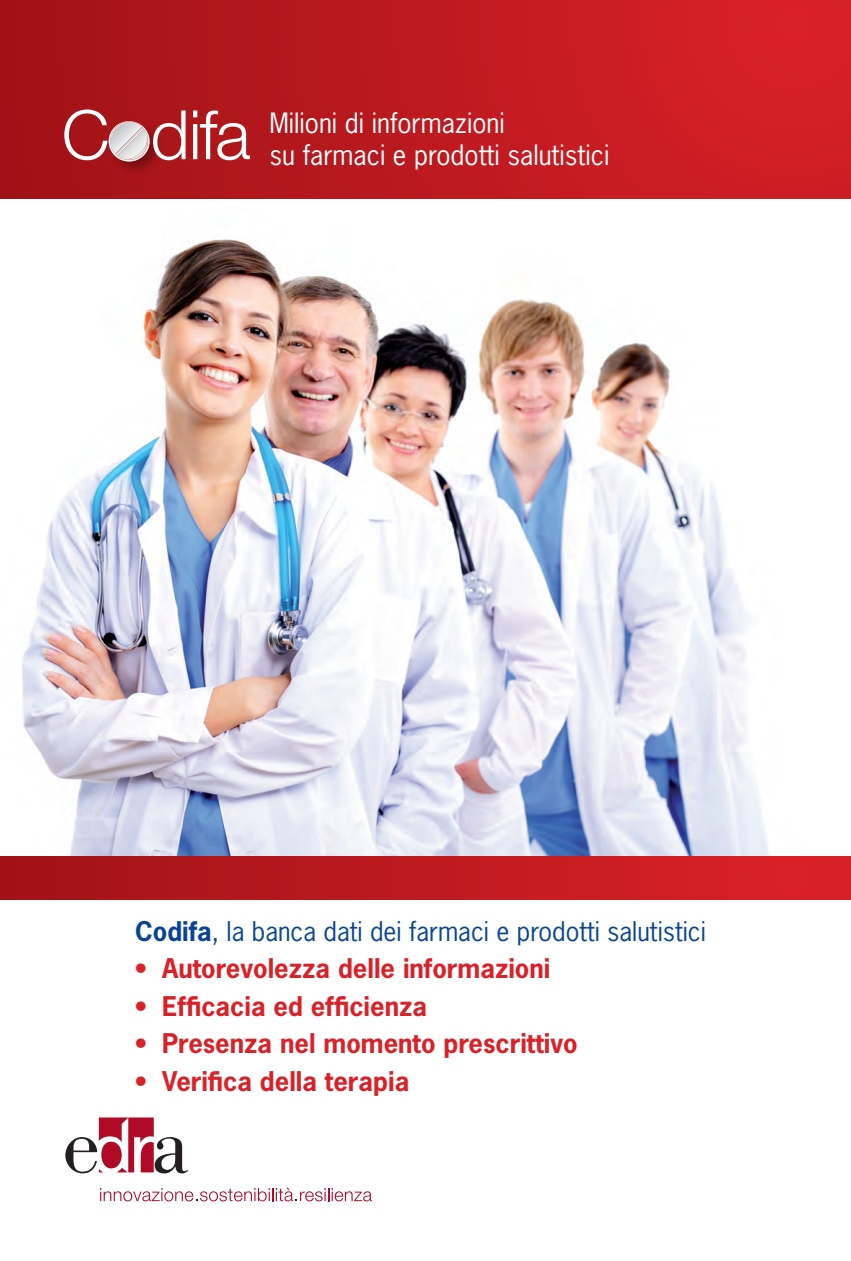
<style>
.page{position:relative;width:851px;height:1261px;background:#fff}
.page>*{position:absolute;margin:0;border:0;box-sizing:border-box;transform-origin:0 0}
.t1{font:26.4px/31.7px "News Gothic Std";color:#fff}
.t2{font:700 25.5px "News Gothic Std";color:#da2128}
.t3{font:25.5px "News Gothic Std";color:#094594}
.s1{font-weight:700}
</style>
<div class="page">
<div style="left:0;top:0;width:851px;height:199px;background:linear-gradient(to right,#a01317,#d92127)"></div>
<img style="left:22px;top:239px;width:748px;height:617px">
<img style="left:106px;top:160px;width:61px;height:18px">
<img style="left:109px;top:160px;width:41px;height:1px">
<svg style="left:64px;top:109px;width:122px;height:51px"></svg>
<svg style="left:193px;top:110px;width:57px;height:50px"></svg>
<svg style="left:100px;top:1187px;width:272px;height:14px"></svg>
<svg style="left:65px;top:1117px;width:123px;height:56px"></svg>
<div style="left:0;top:856px;width:851px;height:43px;background:linear-gradient(to right,#a01216,#dd2129)"></div>
<p class="t1" style="left:269px;top:107px;width:341px">Milioni di informazioni<br>su farmaci e prodotti salutistici</p>
<p class="t3" style="left:135px;top:914px;width:572px"><span class="s1">Codifa</span>, la banca dati dei farmaci e prodotti salutistici</p>
<p class="t2" style="left:135px;top:951px;width:417px">• Autorevolezza delle informazioni</p>
<p class="t2" style="left:135px;top:989px;width:293px">• Efficacia ed efficienza</p>
<p class="t2" style="left:135px;top:1026px;width:444px">• Presenza nel momento prescrittivo</p>
<p class="t2" style="left:135px;top:1064px;width:276px">• Verifica della terapia</p>
</div>
